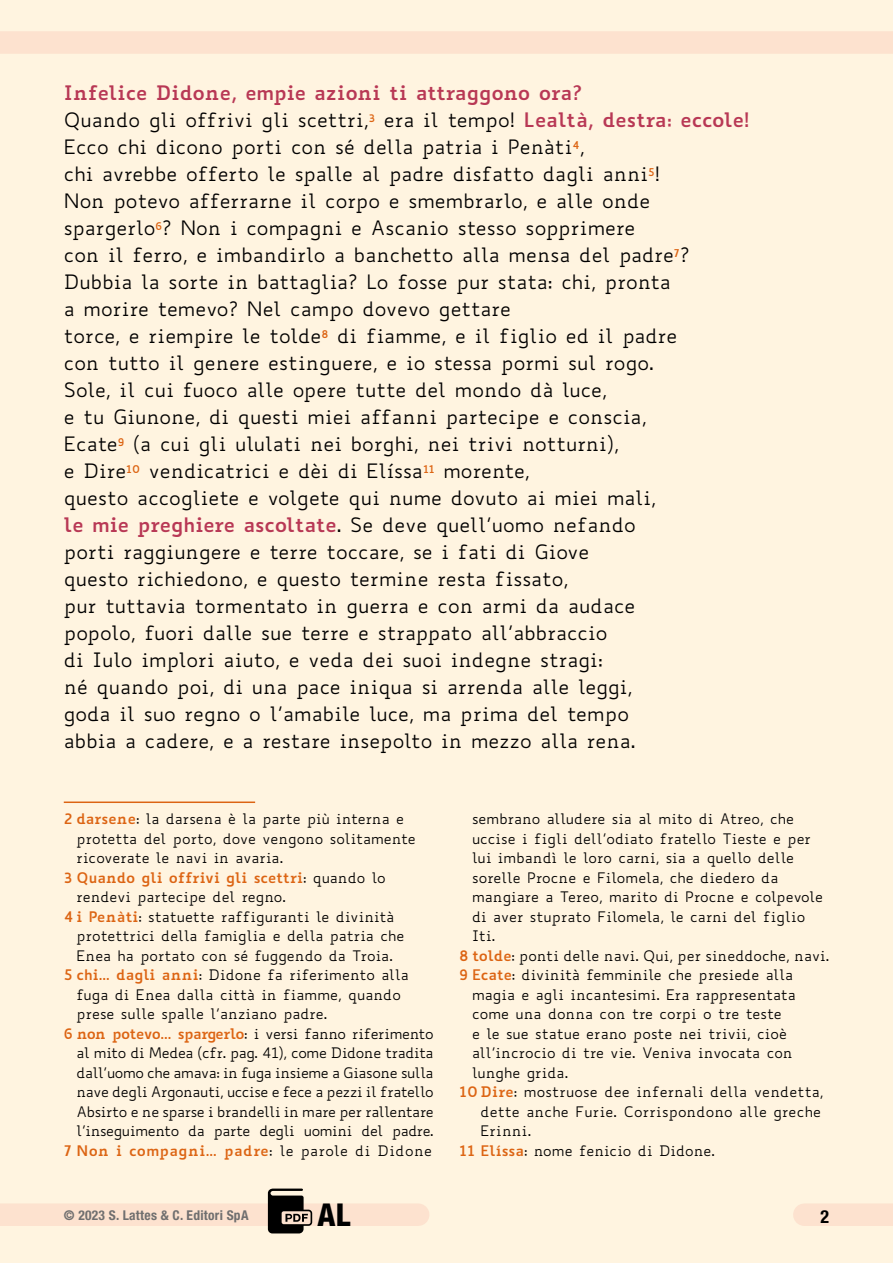
<style>
.page{position:relative;width:893px;height:1263px;background:#fff4e0}
.page>*{position:absolute;margin:0;border:0;box-sizing:border-box;transform-origin:0 0}
.t1{font:800 condensed 31.5px "Helvetica Neue LT Std";color:#000}
.t2{font:19.5px/27px "Biancoenero";color:#000}
.t3{font:700 condensed 18px "Helvetica Neue LT Std";color:#000}
.t4{font:14.25px "Biancoenero";color:#000}
.t5{font:14.25px "Biancoenero";letter-spacing:-.03em;color:#000}
.t6{font:700 14.25px "Biancoenero";color:#dc6413}
.t7{font:700 14.25px "Biancoenero";letter-spacing:.03em;color:#dc6413}
.t8{font:700 condensed 13.5px "Helvetica Neue LT Std";letter-spacing:.02em;color:#706f6f}
.s1{font-weight:700;color:#b83855}
.s2{font-weight:700;color:#dc6413}
.s3{font-weight:400;color:#000}
</style>
<div class="page">
<div style="left:0;top:1203px;width:418px;height:23px;background:#fde2cf"></div>
<div style="left:0;top:31px;width:893px;height:23px;background:#fde2cf"></div>
<hr style="left:64px;top:801px;width:191px;height:2px;background:#dc6413">
<div style="left:804px;top:1203px;width:89px;height:23px;background:#fde2cf"></div>
<svg style="left:268px;top:1188px;width:44px;height:45px"></svg>
<p class="t2" style="left:64px;top:79px;width:687px"><span class="s1">Infelice Didone, empie azioni ti attraggono ora?<br></span>Quando gli offrivi gli scettri,<sup>3</sup> era il tempo! <span class="s1">Lealtà, destra: eccole!<br></span>Ecco chi dicono porti con sé della patria i Penàti<sup>4</sup>,<br>chi avrebbe offerto le spalle al padre disfatto dagli anni<sup>5</sup>!<br>Non potevo afferrarne il corpo e smembrarlo, e alle onde spargerlo<sup>6</sup>? Non i compagni e Ascanio stesso sopprimere<br>con il ferro, e imbandirlo a banchetto alla mensa del padre<sup>7</sup>?<br>Dubbia la sorte in battaglia? Lo fosse pur stata: chi, pronta<br>a morire temevo? Nel campo dovevo gettare<br>torce, e riempire le tolde<sup>8</sup> di fiamme, e il figlio ed il padre<br>con tutto il genere estinguere, e io stessa pormi sul rogo.<br>Sole, il cui fuoco alle opere tutte del mondo dà luce,<br>e tu Giunone, di questi miei affanni partecipe e conscia,<br>Ecate<sup>9</sup> (a cui gli ululati nei borghi, nei trivi notturni),<br>e Dire<sup>10</sup> vendicatrici e dèi di Elíssa<sup>11</sup> morente,<br>questo accogliete e volgete qui nume dovuto ai miei mali,<br><span class="s1">le mie preghiere ascoltate</span>. Se deve quell’uomo nefando<br>porti raggiungere e terre toccare, se i fati di Giove<br>questo richiedono, e questo termine resta fissato,<br>pur tuttavia tormentato in guerra e con armi da audace<br>popolo, fuori dalle sue terre e strappato all’abbraccio<br>di Iulo implori aiuto, e veda dei suoi indegne stragi:<br>né quando poi, di una pace iniqua si arrenda alle leggi,<br>goda il suo regno o l’amabile luce, ma prima del tempo<br>abbia a cadere, e a restare insepolto in mezzo alla rena.</p>
<p class="t4" style="left:64px;top:809px;width:342px"><span class="s2">2 darsene</span>: la darsena è la parte più interna e</p>
<p class="t4" style="left:77px;top:829px;width:341px">protetta del porto, dove vengono solitamente</p>
<p class="t4" style="left:77px;top:848px;width:208px">ricoverate le navi in avaria.</p>
<p class="t6" style="left:64px;top:865px;width:323px">3 Quando gli offrivi gli scettri<span class="s3">: quando lo</span></p>
<p class="t4" style="left:77px;top:887px;width:211px">rendevi partecipe del regno.</p>
<p class="t4" style="left:64px;top:907px;width:332px"><span class="s2">4 i Penàti</span>: statuette raffiguranti le divinità</p>
<p class="t4" style="left:77px;top:926px;width:329px">protettrici della famiglia e della patria che</p>
<p class="t4" style="left:77px;top:946px;width:318px">Enea ha portato con sé fuggendo da Troia.</p>
<p class="t4" style="left:64px;top:965px;width:347px"><span class="s2">5 chi… dagli anni</span>: Didone fa riferimento alla</p>
<p class="t4" style="left:77px;top:985px;width:326px">fuga di Enea dalla città in fiamme, quando</p>
<p class="t4" style="left:77px;top:1004px;width:252px">prese sulle spalle l’anziano padre.</p>
<p class="t5" style="left:64px;top:1024px;width:371px"><span class="s2">6 non potevo… spargerlo</span>: i versi fanno riferimento</p>
<p class="t5" style="left:77px;top:1043px;width:359px">al mito di Medea (cfr. pag. 41), come Didone tradita</p>
<p class="t5" style="left:77px;top:1063px;width:359px">dall’uomo che amava: in fuga insieme a Giasone sulla</p>
<p class="t5" style="left:77px;top:1082px;width:359px">nave degli Argonauti, uccise e fece a pezzi il fratello</p>
<p class="t5" style="left:77px;top:1102px;width:359px">Absirto e ne sparse i brandelli in mare per rallentare</p>
<p class="t5" style="left:77px;top:1121px;width:359px">l’inseguimento da parte degli uomini del padre.</p>
<p class="t7" style="left:64px;top:1138px;width:370px">7 Non i compagni… padre<span class="s3">: le parole di Didone</span></p>
<p class="t8" style="left:64px;top:1206px;width:186px">© 2023 S. Lattes &amp; C. Editori SpA</p>
<h1 class="t1" style="left:318px;top:1195px;width:34px">AL</h1>
<p class="t4" style="left:472px;top:809px;width:324px">sembrano alludere sia al mito di Atreo, che</p>
<p class="t4" style="left:472px;top:829px;width:341px">uccise i figli dell’odiato fratello Tieste e per</p>
<p class="t4" style="left:472px;top:848px;width:324px">lui imbandì le loro carni, sia a quello delle</p>
<p class="t4" style="left:472px;top:868px;width:308px">sorelle Procne e Filomela, che diedero da</p>
<p class="t4" style="left:472px;top:887px;width:353px">mangiare a Tereo, marito di Procne e colpevole</p>
<p class="t4" style="left:472px;top:907px;width:335px">di aver stuprato Filomela, le carni del figlio</p>
<p class="t4" style="left:472px;top:926px;width:25px">Iti.</p>
<p class="t4" style="left:459px;top:946px;width:371px"><span class="s2">8 tolde</span>: ponti delle navi. Qui, per sineddoche, navi.</p>
<p class="t4" style="left:459px;top:965px;width:335px"><span class="s2">9 Ecate</span>: divinità femminile che presiede alla</p>
<p class="t4" style="left:472px;top:985px;width:325px">magia e agli incantesimi. Era rappresentata</p>
<p class="t4" style="left:472px;top:1004px;width:311px">come una donna con tre corpi o tre teste</p>
<p class="t4" style="left:472px;top:1024px;width:316px">e le sue statue erano poste nei trivii, cioè</p>
<p class="t4" style="left:472px;top:1043px;width:322px">all’incrocio di tre vie. Veniva invocata con</p>
<p class="t4" style="left:472px;top:1063px;width:98px">lunghe grida.</p>
<p class="t4" style="left:459px;top:1082px;width:366px"><span class="s2">10 Dire</span>: mostruose dee infernali della vendetta,</p>
<p class="t4" style="left:480px;top:1102px;width:342px">dette anche Furie. Corrispondono alle greche</p>
<p class="t4" style="left:480px;top:1121px;width:52px">Erinni.</p>
<p class="t4" style="left:459px;top:1141px;width:257px"><span class="s2">11 Elíssa</span>: nome fenicio di Didone.</p>
<p class="t3" style="left:820px;top:1206px;width:10px">2</p>
</div>
